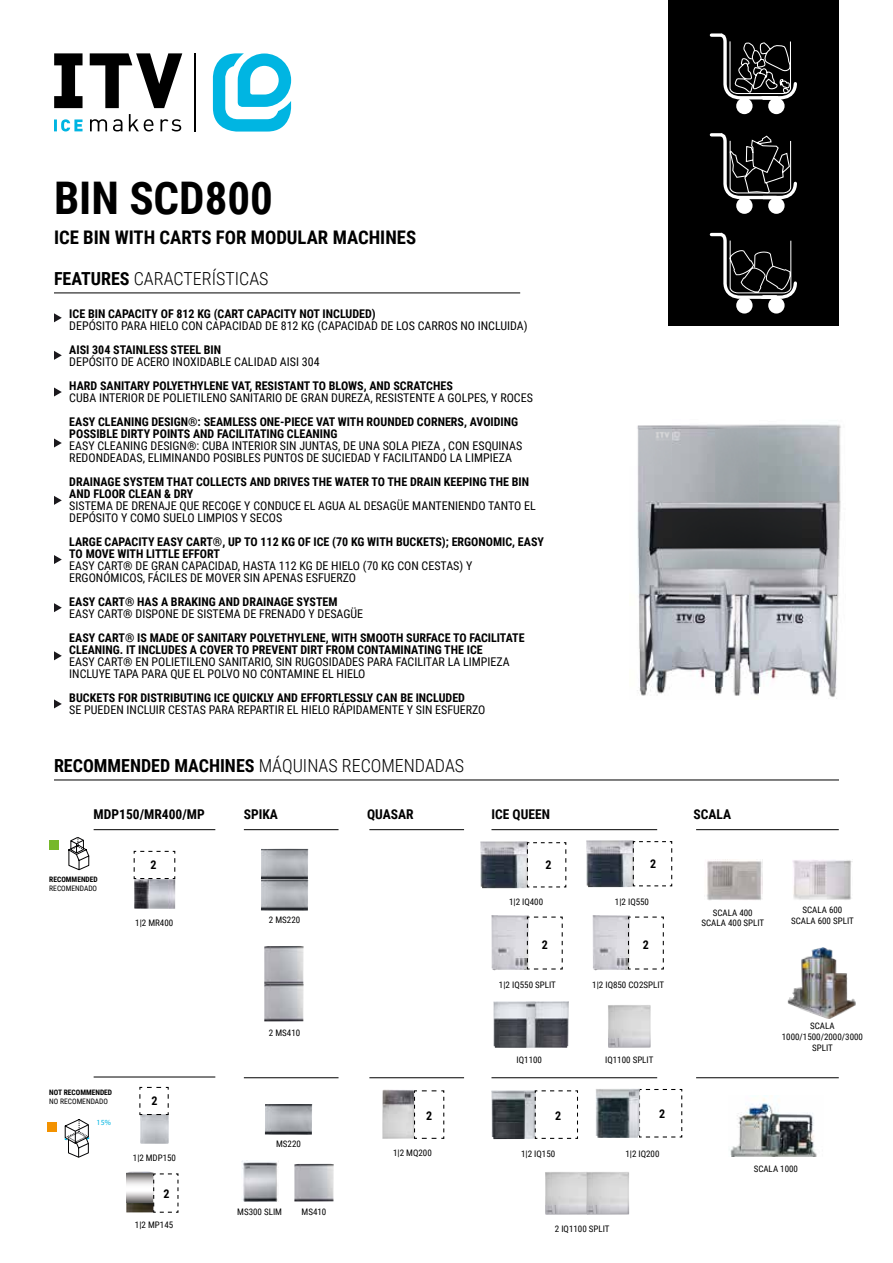
<style>
.page{position:relative;width:893px;height:1263px;background:#fff}
.page>*{position:absolute;margin:0;border:0;box-sizing:border-box;transform-origin:0 0}
.t1{font:700 45px "Roboto Condensed";color:#000}
.t2{font:700 18.75px "Roboto Condensed";color:#000}
.t3{font:300 18px "Roboto Condensed";color:#000}
.t4{font:700 13.5px "Roboto Condensed";color:#000}
.t5{font:12px/12px "Roboto Condensed";color:#000}
.t6{font:700 12px/12px "Roboto Condensed";color:#000}
.t7{font:9px/10.8px "Roboto Condensed";color:#000;text-align:center}
.t8{font:7.8px "Myriad Pro";color:#00b5e2}
.t9{font:700 7.5px "Roboto Condensed";color:#000}
.t10{font:7.5px "Roboto Condensed";color:#000}
.s1{font-weight:700}
</style>
<div class="page">
<div style="left:668px;top:0;width:171px;height:325px;background:#000"></div>
<hr style="left:194px;top:53px;width:2px;height:79px;background:#000">
<svg style="left:213px;top:53px;width:78px;height:79px"></svg>
<svg style="left:90px;top:114px;width:91px;height:17px"></svg>
<svg style="left:54px;top:119px;width:29px;height:12px"></svg>
<svg style="left:54px;top:53px;width:128px;height:55px"></svg>
<hr style="left:54px;top:293px;width:466px;height:1px;background:#000">
<hr style="left:54px;top:780px;width:785px;height:1px;background:#000">
<hr style="left:94px;top:829px;width:121px;height:1px;background:#000">
<hr style="left:244px;top:829px;width:95px;height:1px;background:#000">
<hr style="left:369px;top:829px;width:95px;height:1px;background:#000">
<hr style="left:491px;top:829px;width:166px;height:1px;background:#000">
<hr style="left:696px;top:829px;width:143px;height:1px;background:#000">
<svg style="left:54px;top:313px;width:8px;height:9px"></svg>
<svg style="left:54px;top:387px;width:8px;height:9px"></svg>
<svg style="left:54px;top:438px;width:8px;height:9px"></svg>
<svg style="left:54px;top:496px;width:8px;height:9px"></svg>
<svg style="left:54px;top:603px;width:8px;height:9px"></svg>
<svg style="left:54px;top:555px;width:8px;height:9px"></svg>
<svg style="left:54px;top:651px;width:8px;height:9px"></svg>
<svg style="left:54px;top:699px;width:8px;height:9px"></svg>
<div style="left:50px;top:840px;width:9px;height:10px;background:#76b82a"></div>
<svg style="left:68px;top:837px;width:21px;height:33px"></svg>
<div style="left:736px;top:297px;width:17px;height:17px;background:#fff;border-radius:50%"></div>
<div style="left:768px;top:297px;width:17px;height:17px;background:#fff;border-radius:50%"></div>
<svg style="left:710px;top:133px;width:87px;height:168px"></svg>
<div style="left:736px;top:98px;width:17px;height:16px;background:#fff;border-radius:50%"></div>
<div style="left:768px;top:98px;width:17px;height:16px;background:#fff;border-radius:50%"></div>
<svg style="left:710px;top:33px;width:87px;height:68px"></svg>
<svg style="left:54px;top:351px;width:8px;height:9px"></svg>
<hr style="left:696px;top:1077px;width:143px;height:1px;background:#000">
<hr style="left:491px;top:1077px;width:166px;height:1px;background:#000">
<hr style="left:369px;top:1077px;width:95px;height:1px;background:#000">
<hr style="left:244px;top:1077px;width:95px;height:1px;background:#000">
<hr style="left:94px;top:1076px;width:121px;height:1px;background:#000">
<div style="left:47px;top:1123px;width:10px;height:9px;background:#f39200"></div>
<svg style="left:64px;top:1119px;width:25px;height:39px"></svg>
<img style="left:637px;top:424px;width:204px;height:275px">
<img style="left:707px;top:860px;width:56px;height:40px">
<img style="left:792px;top:860px;width:60px;height:40px">
<img style="left:134px;top:879px;width:41px;height:30px">
<img style="left:493px;top:1001px;width:76px;height:47px">
<img style="left:545px;top:1172px;width:41px;height:43px">
<img style="left:608px;top:1005px;width:43px;height:43px">
<img style="left:586px;top:1172px;width:43px;height:43px">
<img style="left:491px;top:1090px;width:43px;height:49px">
<svg style="left:534px;top:1090px;width:44px;height:49px"></svg>
<img style="left:491px;top:915px;width:38px;height:55px">
<img style="left:592px;top:915px;width:38px;height:55px">
<svg style="left:639px;top:1088px;width:44px;height:50px"></svg>
<img style="left:596px;top:1089px;width:44px;height:49px">
<img style="left:480px;top:841px;width:48px;height:47px">
<svg style="left:526px;top:842px;width:41px;height:46px"></svg>
<img style="left:586px;top:840px;width:46px;height:47px">
<svg style="left:632px;top:840px;width:41px;height:47px"></svg>
<img style="left:140px;top:1115px;width:29px;height:29px">
<img style="left:126px;top:1171px;width:27px;height:41px">
<svg style="left:127px;top:1173px;width:26px;height:29px"></svg>
<img style="left:261px;top:849px;width:47px;height:62px">
<img style="left:265px;top:1104px;width:47px;height:31px">
<img style="left:241px;top:1160px;width:37px;height:41px">
<img style="left:382px;top:1089px;width:31px;height:50px">
<img style="left:294px;top:1164px;width:40px;height:37px">
<svg style="left:413px;top:1090px;width:32px;height:49px"></svg>
<img style="left:730px;top:1095px;width:87px;height:61px">
<svg style="left:153px;top:1173px;width:26px;height:40px"></svg>
<svg style="left:526px;top:916px;width:37px;height:54px"></svg>
<svg style="left:627px;top:916px;width:37px;height:54px"></svg>
<svg style="left:133px;top:850px;width:43px;height:29px"></svg>
<svg style="left:139px;top:1086px;width:30px;height:29px"></svg>
<img style="left:264px;top:946px;width:40px;height:75px">
<img style="left:787px;top:947px;width:69px;height:71px">
<h1 class="t1" style="left:54px;top:167px;width:221px">BIN SCD800</h1>
<h2 class="t2" style="left:54px;top:224px;width:364px">ICE BIN WITH CARTS FOR MODULAR MACHINES</h2>
<h3 class="t3" style="left:54px;top:266px;width:216px"><span class="s1">FEATURES</span> CARACTERÍSTICAS</h3>
<p class="t6" style="left:69px;top:307px;width:308px">ICE BIN CAPACITY OF 812 KG (CART CAPACITY NOT INCLUDED)</p>
<p class="t5" style="left:69px;top:319px;width:460px">DEPÓSITO PARA HIELO CON CAPACIDAD DE 812 KG (CAPACIDAD DE LOS CARROS NO INCLUIDA)</p>
<p class="t6" style="left:69px;top:343px;width:153px">AISI 304 STAINLESS STEEL BIN</p>
<p class="t5" style="left:69px;top:355px;width:252px">DEPÓSITO DE ACERO INOXIDABLE CALIDAD AISI 304</p>
<p class="t6" style="left:69px;top:379px;width:385px">HARD SANITARY POLYETHYLENE VAT, RESISTANT TO BLOWS, AND SCRATCHES</p>
<p class="t5" style="left:69px;top:391px;width:465px">CUBA INTERIOR DE POLIETILENO SANITARIO DE GRAN DUREZA, RESISTENTE A GOLPES, Y ROCES</p>
<p class="t6" style="left:69px;top:415px;width:450px">EASY CLEANING DESIGN®: SEAMLESS ONE-PIECE VAT WITH ROUNDED CORNERS, AVOIDING<br>POSSIBLE DIRTY POINTS AND FACILITATING CLEANING</p>
<p class="t5" style="left:69px;top:439px;width:454px">EASY CLEANING DESIGN®: CUBA INTERIOR SIN JUNTAS, DE UNA SOLA PIEZA , CON ESQUINAS<br>REDONDEADAS, ELIMINANDO POSIBLES PUNTOS DE SUCIEDAD Y FACILITANDO LA LIMPIEZA</p>
<p class="t6" style="left:69px;top:475px;width:461px">DRAINAGE SYSTEM THAT COLLECTS AND DRIVES THE WATER TO THE DRAIN KEEPING THE BIN<br>AND FLOOR CLEAN &amp; DRY</p>
<p class="t5" style="left:69px;top:499px;width:468px">SISTEMA DE DRENAJE QUE RECOGE Y CONDUCE EL AGUA AL DESAGÜE MANTENIENDO TANTO EL<br>DEPÓSITO Y COMO SUELO LIMPIOS Y SECOS</p>
<p class="t6" style="left:69px;top:535px;width:476px">LARGE CAPACITY EASY CART®, UP TO 112 KG OF ICE (70 KG WITH BUCKETS); ERGONOMIC, EASY<br>TO MOVE WITH LITTLE EFFORT</p>
<p class="t5" style="left:69px;top:559px;width:405px">EASY CART® DE GRAN CAPACIDAD, HASTA 112 KG DE HIELO (70 KG CON CESTAS) Y<br>ERGONÓMICOS, FÁCILES DE MOVER SIN APENAS ESFUERZO</p>
<p class="t6" style="left:69px;top:595px;width:270px">EASY CART® HAS A BRAKING AND DRAINAGE SYSTEM</p>
<p class="t5" style="left:69px;top:607px;width:295px">EASY CART® DISPONE DE SISTEMA DE FRENADO Y DESAGÜE</p>
<p class="t6" style="left:69px;top:631px;width:457px">EASY CART® IS MADE OF SANITARY POLYETHYLENE, WITH SMOOTH SURFACE TO FACILITATE<br>CLEANING. IT INCLUDES A COVER TO PREVENT DIRT FROM CONTAMINATING THE ICE</p>
<p class="t5" style="left:69px;top:655px;width:442px">EASY CART® EN POLIETILENO SANITARIO, SIN RUGOSIDADES PARA FACILITAR LA LIMPIEZA<br>INCLUYE TAPA PARA QUE EL POLVO NO CONTAMINE EL HIELO</p>
<p class="t6" style="left:69px;top:691px;width:397px">BUCKETS FOR DISTRIBUTING ICE QUICKLY AND EFFORTLESSLY CAN BE INCLUDED</p>
<p class="t5" style="left:69px;top:703px;width:418px">SE PUEDEN INCLUIR CESTAS PARA REPARTIR EL HIELO RÁPIDAMENTE Y SIN ESFUERZO</p>
<h3 class="t3" style="left:54px;top:753px;width:412px"><span class="s1">RECOMMENDED MACHINES</span> MÁQUINAS RECOMENDADAS</h3>
<p class="t4" style="left:94px;top:804px;width:113px">MDP150/MR400/MP</p>
<p class="t4" style="left:244px;top:804px;width:36px">SPIKA</p>
<p class="t4" style="left:367px;top:804px;width:48px">QUASAR</p>
<p class="t4" style="left:491px;top:804px;width:60px">ICE QUEEN</p>
<p class="t4" style="left:693px;top:804px;width:39px">SCALA</p>
<p class="t9" style="left:49px;top:874px;width:50px">RECOMMENDED</p>
<p class="t10" style="left:49px;top:883px;width:49px">RECOMENDADO</p>
<p class="t6" style="left:151px;top:859px;width:8px">2</p>
<p class="t7" style="left:135px;top:917px;width:40px">1|2 MR400</p>
<p class="t9" style="left:49px;top:1087px;width:64px">NOT RECOMMENDED</p>
<p class="t10" style="left:49px;top:1096px;width:60px">NO RECOMENDADO</p>
<p class="t8" style="left:97px;top:1117px;width:16px">15%</p>
<p class="t6" style="left:151px;top:1095px;width:8px">2</p>
<p class="t7" style="left:133px;top:1152px;width:45px">1|2 MDP150</p>
<p class="t6" style="left:163px;top:1187px;width:8px">2</p>
<p class="t7" style="left:135px;top:1219px;width:40px">1|2 MP145</p>
<p class="t7" style="left:269px;top:914px;width:33px">2 MS220</p>
<p class="t7" style="left:269px;top:1027px;width:33px">2 MS410</p>
<p class="t7" style="left:276px;top:1138px;width:26px">MS220</p>
<p class="t7" style="left:237px;top:1206px;width:46px">MS300 SLIM</p>
<p class="t7" style="left:302px;top:1206px;width:26px">MS410</p>
<p class="t6" style="left:426px;top:1110px;width:8px">2</p>
<p class="t7" style="left:393px;top:1147px;width:40px">1|2 MQ200</p>
<p class="t6" style="left:545px;top:859px;width:8px">2</p>
<p class="t7" style="left:509px;top:896px;width:36px">1|2 IQ400</p>
<p class="t6" style="left:650px;top:857px;width:8px">2</p>
<p class="t7" style="left:615px;top:896px;width:36px">1|2 IQ550</p>
<p class="t6" style="left:542px;top:938px;width:8px">2</p>
<p class="t6" style="left:643px;top:938px;width:8px">2</p>
<p class="t7" style="left:499px;top:978px;width:58px">1|2 IQ550 SPLIT</p>
<p class="t7" style="left:592px;top:978px;width:73px">1|2 IQ850 CO2SPLIT</p>
<p class="t7" style="left:517px;top:1054px;width:27px">IQ1100</p>
<p class="t7" style="left:605px;top:1054px;width:50px">IQ1100 SPLIT</p>
<p class="t6" style="left:555px;top:1109px;width:8px">2</p>
<p class="t6" style="left:659px;top:1107px;width:8px">2</p>
<p class="t7" style="left:521px;top:1147px;width:36px">1|2 IQ150</p>
<p class="t7" style="left:625px;top:1147px;width:36px">1|2 IQ200</p>
<p class="t7" style="left:555px;top:1223px;width:56px">2 IQ1100 SPLIT</p>
<p class="t7" style="left:701px;top:906px;width:64px">SCALA 400<br>SCALA 400 SPLIT</p>
<p class="t7" style="left:791px;top:904px;width:64px">SCALA 600<br>SCALA 600 SPLIT</p>
<p class="t7" style="left:782px;top:1020px;width:83px">SCALA<br>1000/1500/2000/3000<br>SPLIT</p>
<p class="t7" style="left:754px;top:1163px;width:46px">SCALA 1000</p>
</div>
